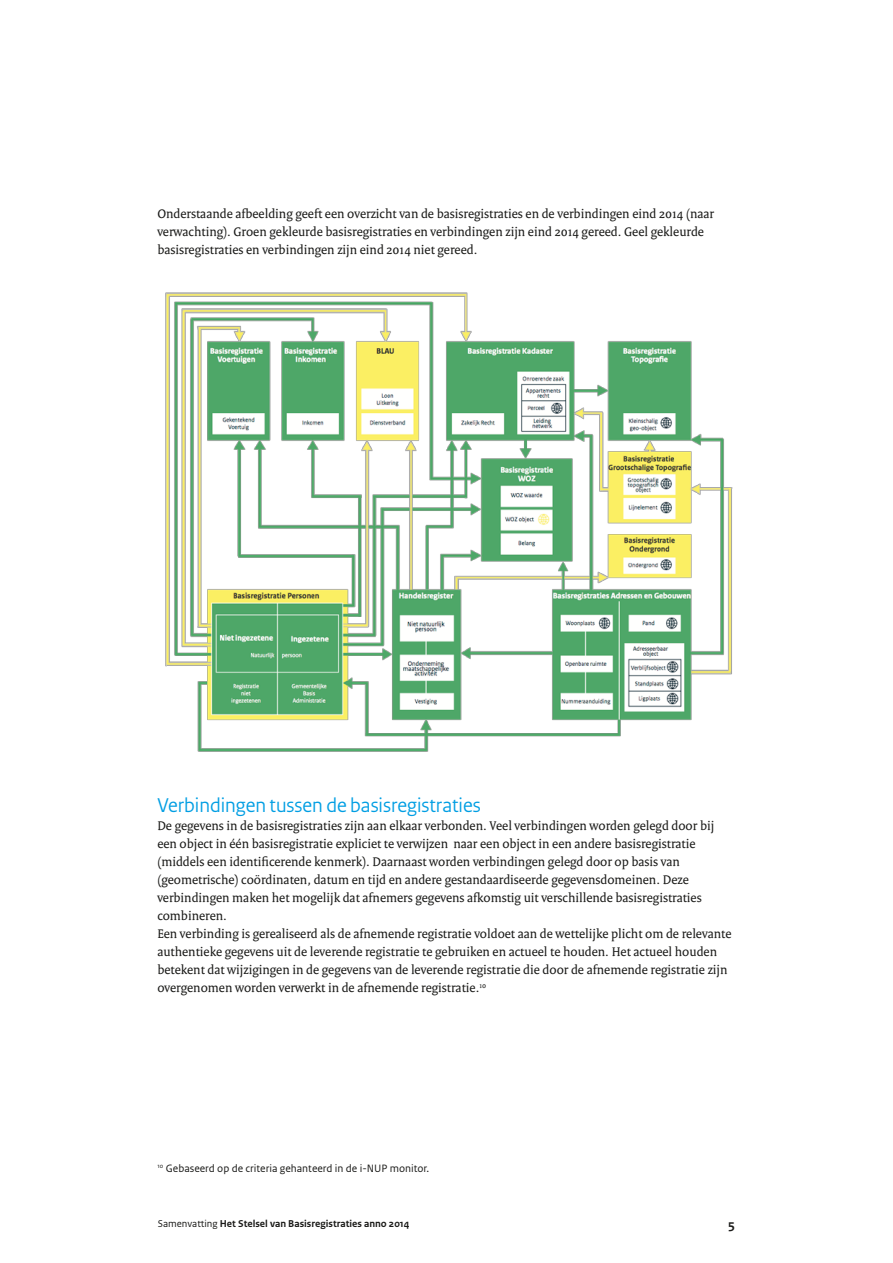
<style>
.page{position:relative;width:893px;height:1263px;background:#fff}
.page>*{position:absolute;margin:0;border:0;box-sizing:border-box;transform-origin:0 0}
.t1{font:21px "Rijksoverheid Sans Heading";color:#009ee3}
.t2{font:13.5px/18px "Rijksoverheid Serif";color:#1a1a18}
.t3{font:700 13.5px "Rijksoverheid Sans Text";color:#1a1a18}
.t4{font:11.25px "Rijksoverheid Sans Text";color:#1a1a18}
.t5{font:700 10.5px "Rijksoverheid Sans Text";color:#1a1a18}
.s1{font-weight:400}
</style>
<div class="page">
<img style="left:165px;top:292px;width:568px;height:460px">
<p class="t2" style="left:157px;top:204px;width:558px">Onderstaande afbeelding geeft een overzicht van de basisregistraties en de verbindingen eind 2014 (naar verwachting). Groen gekleurde basisregistraties en verbindingen zijn eind 2014 gereed. Geel gekleurde basisregistraties en verbindingen zijn eind 2014 niet gereed.</p>
<h1 class="t1" style="left:157px;top:793px;width:325px">Verbindingen tussen de basisregistraties</h1>
<p class="t2" style="left:157px;top:816px;width:576px">De gegevens in de basisregistraties zijn aan elkaar verbonden. Veel verbindingen worden gelegd door bij een object in één basisregistratie expliciet te verwijzen naar een object in een andere basisregistratie (middels een identificerende kenmerk). Daarnaast worden verbindingen gelegd door op basis van (geometrische) coördinaten, datum en tijd en andere gestandaardiseerde gegevensdomeinen. Deze verbindingen maken het mogelijk dat afnemers gegevens afkomstig uit verschillende basisregistraties combineren.<br>Een verbinding is gerealiseerd als de afnemende registratie voldoet aan de wettelijke plicht om de relevante authentieke gegevens uit de leverende registratie te gebruiken en actueel te houden. Het actueel houden betekent dat wijzigingen in de gegevens van de leverende registratie die door de afnemende registratie zijn overgenomen worden verwerkt in de afnemende registratie.<sup>10</sup></p>
<p class="t4" style="left:157px;top:1162px;width:274px"><sup>10</sup> Gebaseerd op de criteria gehanteerd in de i-NUP monitor.</p>
<p class="t5" style="left:158px;top:1217px;width:253px"><span class="s1">Samenvatting</span> Het Stelsel van Basisregistraties anno 2014</p>
<p class="t3" style="left:728px;top:1217px;width:8px">5</p>
</div>
